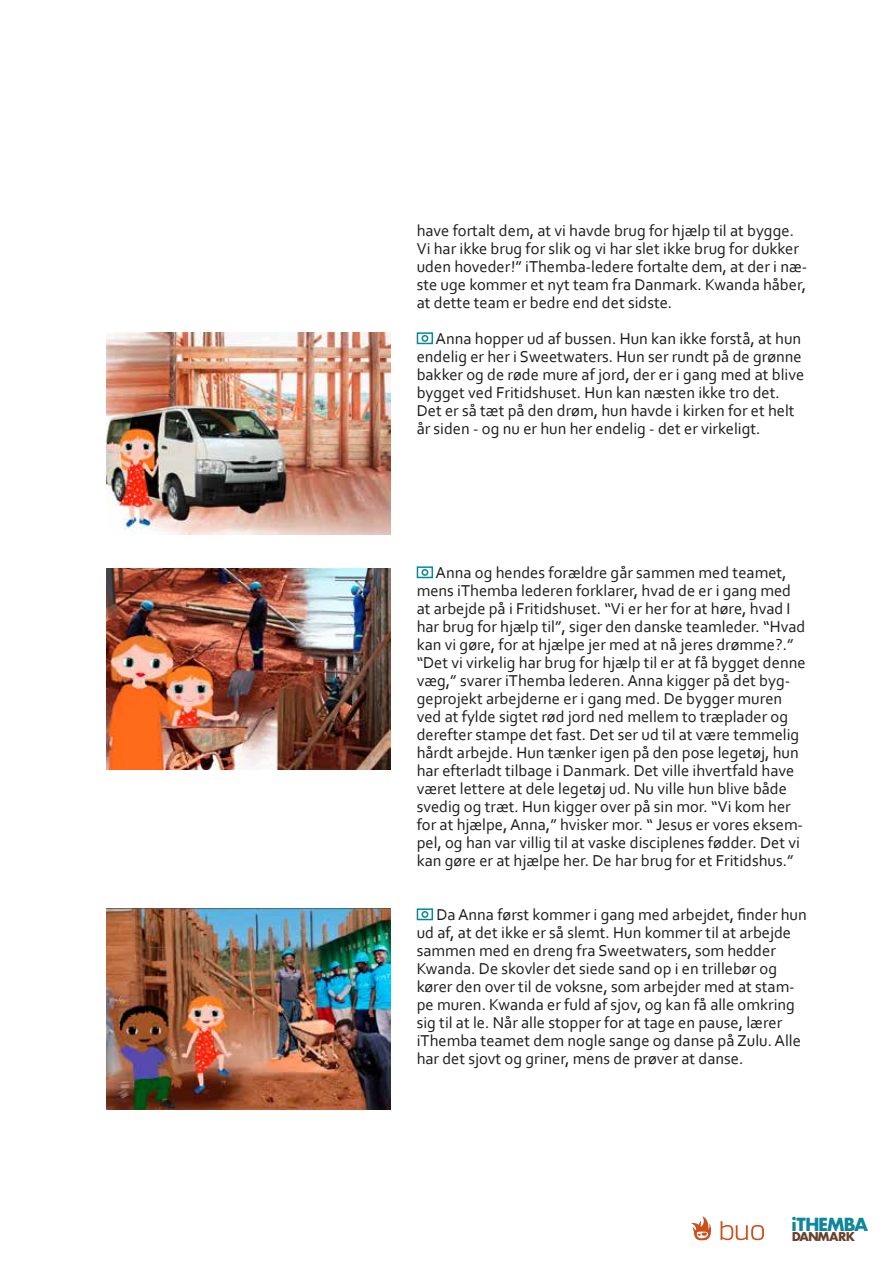
<style>
.page{position:relative;width:893px;height:1263px;background:#fff}
.page>*{position:absolute;margin:0;border:0;box-sizing:border-box;transform-origin:0 0}
.t1{font:700 17.55px "Futura";letter-spacing:-.08em;color:#0d879c}
.t2{font:16.5px/18px "Corbel";color:#1c1b1a}
.t3{font:700 11.85px "Futura";letter-spacing:-.07em;color:#66402b}
</style>
<div class="page">
<svg style="left:721px;top:1221px;width:43px;height:19px"></svg>
<svg style="left:691px;top:1216px;width:20px;height:24px"></svg>
<div style="left:417px;top:332px;width:16px;height:12px;border:2px solid #00889e"></div>
<div style="left:421px;top:335px;width:7px;height:7px;border:2px solid #00889e;border-radius:50%"></div>
<div style="left:417px;top:566px;width:16px;height:12px;border:2px solid #00889e"></div>
<div style="left:421px;top:569px;width:7px;height:7px;border:2px solid #00889e;border-radius:50%"></div>
<div style="left:417px;top:908px;width:16px;height:12px;border:2px solid #00889e"></div>
<div style="left:421px;top:911px;width:7px;height:7px;border:2px solid #00889e;border-radius:50%"></div>
<img style="left:106px;top:333px;width:285px;height:201px">
<img style="left:106px;top:568px;width:285px;height:201px">
<img style="left:106px;top:909px;width:285px;height:201px">
<p class="t2" style="left:417px;top:221px;width:392px">have fortalt dem, at vi havde brug for hjælp til at bygge.<br>Vi har ikke brug for slik og vi har slet ikke brug for dukker uden hoveder !” iThemba-ledere fortalte dem, at der i næ&shy;ste uge kommer et nyt team fra Danmark. Kwanda håber, at dette team er bedre end det sidste.</p>
<p class="t2" style="left:417px;top:329px;width:389px;text-indent:19px">Anna hopper ud af bussen. Hun kan ikke forstå, at hun endelig er her i Sweetwaters. Hun ser rundt på de grønne bakker og de røde mure af jord, der er i gang med at blive bygget ved Fritidshuset. Hun kan næsten ikke tro det.<br>Det er så tæt på den drøm, hun havde i kirken for et helt år siden - og nu er hun her endelig - det er virkeligt.</p>
<p class="t2" style="left:417px;top:563px;width:390px;text-indent:19px">Anna og hendes forældre går sammen med teamet, mens iThemba lederen forklarer, hvad de er i gang med at arbejde på i Fritidshuset. “Vi er her for at høre, hvad I har brug for hjælp til”, siger den danske teamleder. “Hvad kan vi gøre, for at hjælpe jer med at nå jeres drømme ?.” “Det vi virkelig har brug for hjælp til er at få bygget denne væg,” svarer iThemba lederen.Anna kigger på det byg&shy;geprojekt arbejderne er i gang med. De bygger muren ved at fylde sigtet rød jord ned mellem to træplader og derefter stampe det fast. Det ser ud til at være temmelig hårdt arbejde. Hun tænker igen på den pose legetøj, hun har efterladt tilbage i Danmark. Det ville ihvertfald have været lettere at dele legetøj ud. Nu ville hun blive både svedig og træt. Hun kigger over på sin mor. “Vi kom her for at hjælpe, Anna,” hvisker mor. “ Jesus er vores eksem&shy;pel, og han var villig til at vaske disciplenes fødder. Det vi kan gøre er at hjælpe her. De har brug for et Fritidshus.”</p>
<p class="t2" style="left:417px;top:905px;width:392px;text-indent:20px">Da Anna først kommer i gang med arbejdet, finder hun ud af, at det ikke er så slemt. Hun kommer til at arbejde sammen med en dreng fra Sweetwaters, som hedder Kwanda. De skovler det siede sand op i en trillebør og kører den over til de voksne, som arbejder med at stam&shy;pe muren. Kwanda er fuld af sjov, og kan få alle omkring sig til at le. Når alle stopper for at tage en pause, lærer iThemba teamet dem nogle sange og danse på Zulu. Alle har det sjovt og griner, mens de prøver at danse.</p>
<p class="t1" style="left:791px;top:1212px;width:78px">iTHEMBA</p>
<p class="t3" style="left:792px;top:1228px;width:65px">DANMARK</p>
</div>
